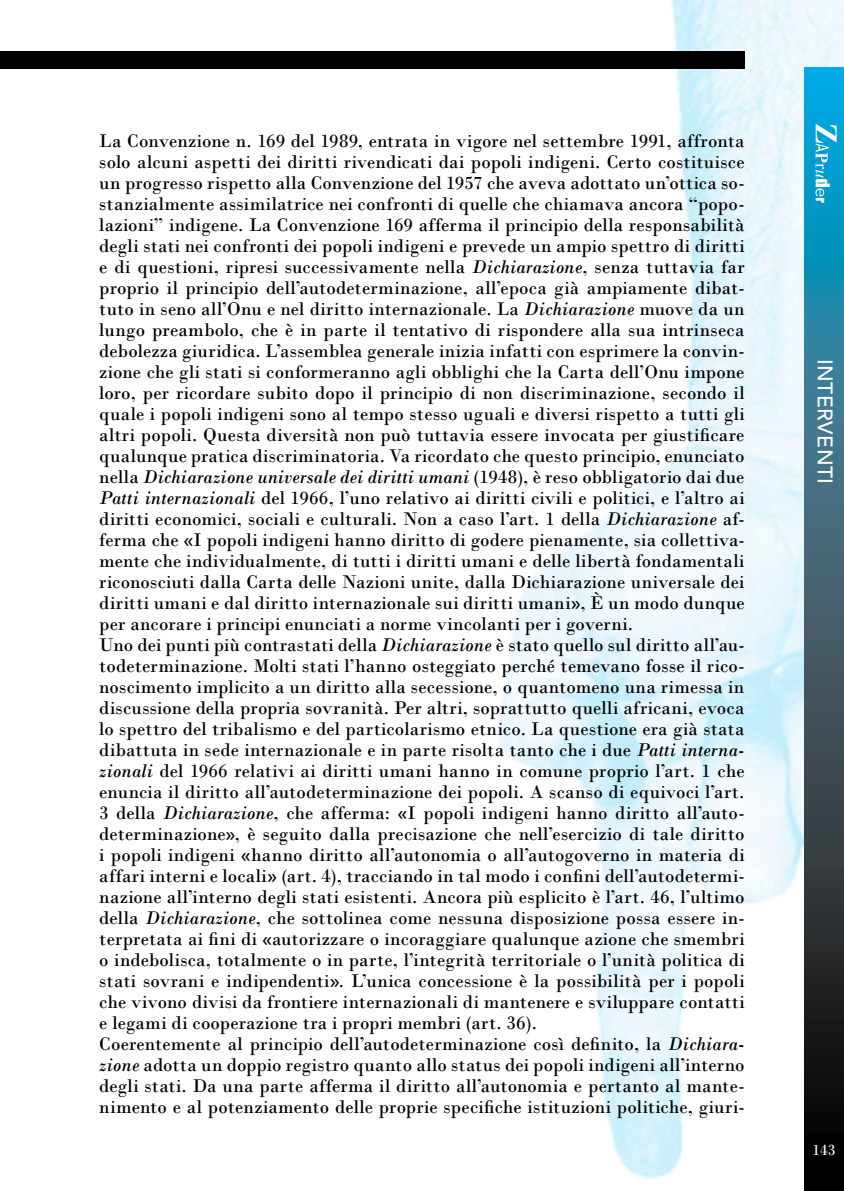
<style>
.page{position:relative;width:844px;height:1191px;background:#fff}
.page>*{position:absolute;margin:0;border:0;box-sizing:border-box;transform-origin:0 0}
.t1{font:500 21px "Avenir";letter-spacing:.025em;color:#fff}
.t2{font:19.25px/21px "Bodoni";letter-spacing:.01em;color:#000}
.t3{font:15.75px "Bodoni";color:#fff}
.s1{font-style:italic}
</style>
<div class="page">
<img style="left:0;top:0;width:843px;height:1179px">
<svg style="left:804px;top:68px;width:39px;height:1123px;background:#2a596a"></svg>
<div style="left:0;top:51px;width:744px;height:17px;background:#000"></div>
<svg style="left:815px;top:124px;width:21px;height:79px"></svg>
<div style="left:804px;top:1135px;width:39px;height:31px;background:#000"></div>
<p class="t2" style="left:99px;top:130px;width:646px">La Convenzione n. 169 del 1989, entrata in vigore nel settembre 1991, affronta solo alcuni aspetti dei diritti rivendicati dai popoli indigeni. Certo costituisce un progresso rispetto alla Convenzione del 1957 che aveva adottato un’ottica so&shy;stanzialmente assimilatrice nei confronti di quelle che chiamava ancora “popo&shy;lazioni” indigene. La Convenzione 169 afferma il principio della responsabilità degli stati nei confronti dei popoli indigeni e prevede un ampio spettro di diritti e di questioni, ripresi successivamente nella <span class="s1">Dichiarazione</span>, senza tuttavia far proprio il principio dell’autodeterminazione, all’epoca già ampiamente dibat&shy;tuto in seno all’Onu e nel diritto internazionale. La <span class="s1">Dichiarazione</span> muove da un lungo preambolo, che è in parte il tentativo di rispondere alla sua intrinseca debolezza giuridica. L’assemblea generale inizia infatti con esprimere la convin&shy;zione che gli stati si conformeranno agli obblighi che la Carta dell’Onu impone loro, per ricordare subito dopo il principio di non discriminazione, secondo il quale i popoli indigeni sono al tempo stesso uguali e diversi rispetto a tutti gli altri popoli. Questa diversità non può tuttavia essere invocata per giustificare qualunque pratica discriminatoria. Va ricordato che questo principio, enunciato nella <span class="s1">Dichiarazione universale dei diritti umani</span> (1948), è reso obbligatorio dai due <span class="s1">Patti internazionali</span> del 1966, l’uno relativo ai diritti civili e politici, e l’altro ai diritti economici, sociali e culturali. Non a caso l’art. 1 della <span class="s1">Dichiarazione</span> af&shy;ferma che «I popoli indigeni hanno diritto di godere pienamente, sia collettiva&shy;mente che individualmente, di tutti i diritti umani e delle libertà fondamentali riconosciuti dalla Carta delle Nazioni unite, dalla Dichiarazione universale dei diritti umani e dal diritto internazionale sui diritti umani», È un modo dunque per ancorare i principi enunciati a norme vincolanti per i governi.<br>Uno dei punti più contrastati della <span class="s1">Dichiarazione</span> è stato quello sul diritto all’au&shy;todeterminazione. Molti stati l’hanno osteggiato perché temevano fosse il rico&shy;noscimento implicito a un diritto alla secessione, o quantomeno una rimessa in discussione della propria sovranità. Per altri, soprattutto quelli africani, evoca lo spettro del tribalismo e del particolarismo etnico. La questione era già stata dibattuta in sede internazionale e in parte risolta tanto che i due <span class="s1">Patti interna&shy;zionali</span> del 1966 relativi ai diritti umani hanno in comune proprio l’art. 1 che enuncia il diritto all’autodeterminazione dei popoli. A scanso di equivoci l’art.<br>3 della <span class="s1">Dichiarazione</span>, che afferma: «I popoli indigeni hanno diritto all’auto&shy;determinazione», è seguito dalla precisazione che nell’esercizio di tale diritto i popoli indigeni «hanno diritto all’autonomia o all’autogoverno in materia di affari interni e locali» (art. 4), tracciando in tal modo i confini dell’autodetermi&shy;nazione all’interno degli stati esistenti. Ancora più esplicito è l’art. 46, l’ultimo della <span class="s1">Dichiarazione</span>, che sottolinea come nessuna disposizione possa essere in&shy;terpretata ai fini di «autorizzare o incoraggiare qualunque azione che smembri o indebolisca, totalmente o in parte, l’integrità territoriale o l’unità politica di stati sovrani e indipendenti». L’unica concessione è la possibilità per i popoli che vivono divisi da frontiere internazionali di mantenere e sviluppare contatti e legami di cooperazione tra i propri membri (art. 36).<br>Coerentemente al principio dell’autodeterminazione così definito, la <span class="s1">Dichiara&shy;zione</span> adotta un doppio registro quanto allo status dei popoli indigeni all’interno degli stati. Da una parte afferma il diritto all’autonomia e pertanto al mante&shy;nimento e al potenziamento delle proprie specifiche istituzioni politiche, giuri-</p>
<p class="t1" style="left:837px;top:358px;width:127px;rotate:90deg">INTERVENTI</p>
<p class="t3" style="left:812px;top:1140px;width:25px">143</p>
</div>
